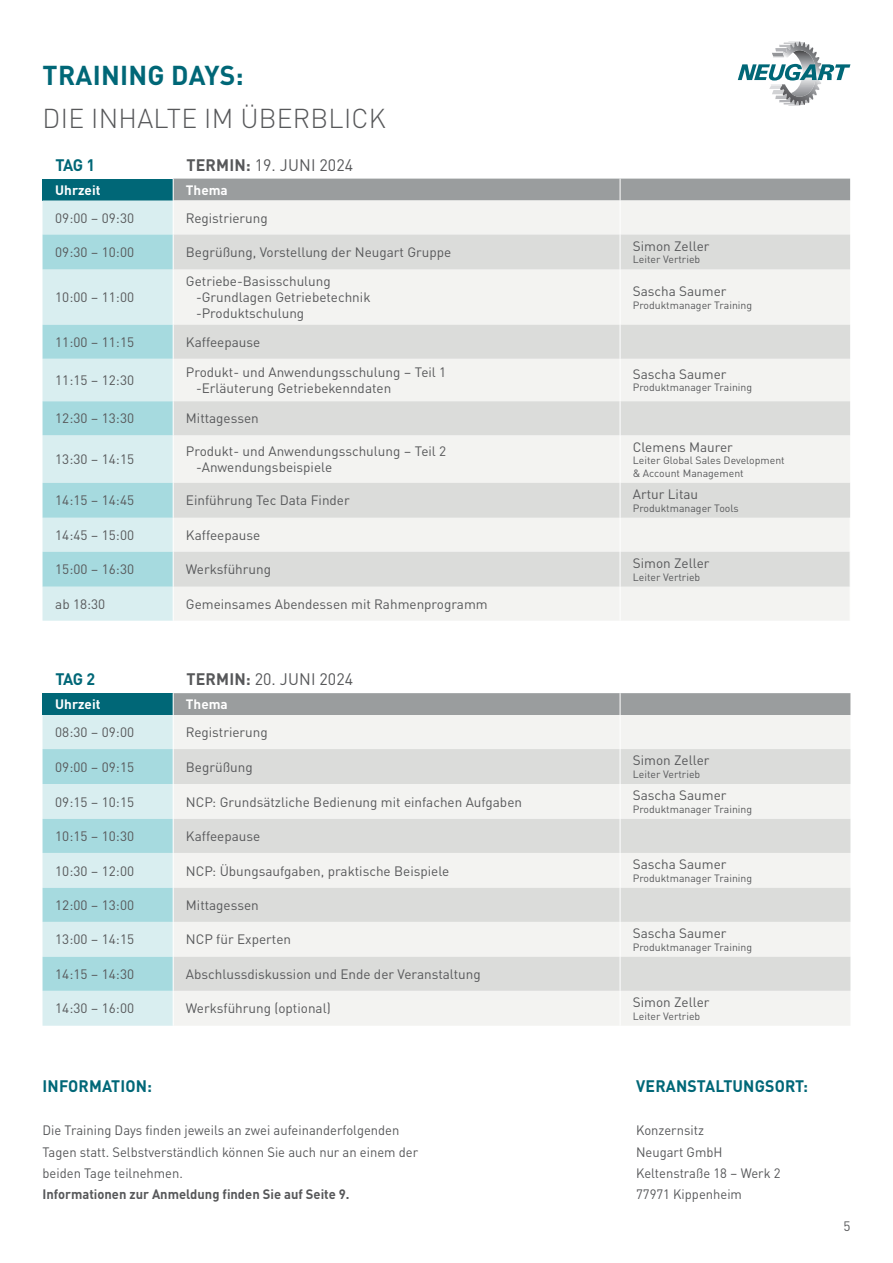
<style>
.page{position:relative;width:893px;height:1263px;background:#fff}
.page>*{position:absolute;margin:0;border:0;box-sizing:border-box;transform-origin:0 0}
.t1{font:300 27px "DIN Pro";letter-spacing:.01em;color:#57585a}
.t2{font:700 27px "DIN Pro";letter-spacing:.01em;color:#006777}
._001_Standardtext_Sprache1{font:16.5px "DIN Pro";color:#57585a}
.Intro_Sprache_1_ohne_Initialen{font:700 16.5px "DIN Pro";letter-spacing:.01em;color:#006777;scale:.96 1}
._001_Standardtext_Sprache1-2{font:700 16.5px "DIN Pro";letter-spacing:-.055em;color:#006777}
.Intro_Sprache_1_ohne_Initialen-2{font:13.5px "DIN Pro";color:#57585a}
.Intro_Sprache_1_ohne_Initialen-3{font:13.5px/21.5px "DIN Pro";color:#57585a;scale:.96 1}
.Intro_Sprache_1_ohne_Initialen-4{font:700 13.5px "DIN Pro";color:#57585a;scale:.96 1}
.t3{font:700 13.5px "DIN Pro";color:#fff}
.t4{font:10.5px/12.6px "DIN Pro";color:#57585a}
.s1{font-weight:700}
</style>
<div class="page">
<div style="left:43px;top:179px;width:130px;height:21px;background:#006777"></div>
<div style="left:43px;top:200px;width:130px;height:421px;background:#d9eef0"></div>
<div style="left:174px;top:200px;width:676px;height:420px;background:#f3f3f1"></div>
<svg style="left:43px;top:234px;width:130px;height:353px;background:#c0e4e7"></svg>
<svg style="left:174px;top:234px;width:676px;height:353px;fill:#eeeeed"></svg>
<div style="left:173px;top:179px;width:677px;height:21px;background:#9a9d9e"></div>
<hr style="left:620px;top:200px;width:1px;height:34px;background:#fff">
<hr style="left:620px;top:234px;width:1px;height:35px;background:#fff">
<hr style="left:620px;top:269px;width:1px;height:56px;background:#fff">
<hr style="left:620px;top:325px;width:1px;height:34px;background:#fff">
<hr style="left:620px;top:359px;width:1px;height:42px;background:#fff">
<hr style="left:620px;top:401px;width:1px;height:34px;background:#fff">
<hr style="left:620px;top:435px;width:1px;height:48px;background:#fff">
<hr style="left:620px;top:483px;width:1px;height:35px;background:#fff">
<hr style="left:620px;top:518px;width:1px;height:34px;background:#fff">
<hr style="left:620px;top:552px;width:1px;height:35px;background:#fff">
<hr style="left:620px;top:587px;width:1px;height:34px;background:#fff">
<svg style="left:43px;top:693px;width:807px;height:333px"></svg>
<hr style="left:173px;top:991px;width:1px;height:35px;background:#fff">
<hr style="left:620px;top:991px;width:1px;height:35px;background:#fff">
<svg style="left:738px;top:42px;width:112px;height:64px"></svg>
<p class="t2" style="left:43px;top:55px;width:203px">TRAINING DAYS:</p>
<p class="t1" style="left:43px;top:98px;width:345px">DIE INHALTE IM ÜBERBLICK</p>
<p class="_001_Standardtext_Sprache1-2" style="left:55px;top:152px;width:41px">TAG 1</p>
<p class="_001_Standardtext_Sprache1" style="left:186px;top:152px;width:168px"><span class="s1">TERMIN:</span> 19. JUNI 2024</p>
<p class="t3" style="left:55px;top:179px;width:47px">Uhrzeit</p>
<p class="t3" style="left:186px;top:179px;width:43px">Thema</p>
<p class="Intro_Sprache_1_ohne_Initialen-2" style="left:55px;top:207px;width:80px">09:00 – 09:30</p>
<p class="Intro_Sprache_1_ohne_Initialen-2" style="left:186px;top:207px;width:83px">Registrierung</p>
<p class="Intro_Sprache_1_ohne_Initialen-2" style="left:55px;top:242px;width:80px">09:30 – 10:00</p>
<p class="Intro_Sprache_1_ohne_Initialen-2" style="left:186px;top:242px;width:267px">Begrüßung, Vorstellung der Neugart Gruppe</p>
<p class="Intro_Sprache_1_ohne_Initialen-2" style="left:55px;top:287px;width:80px">10:00 – 11:00</p>
<p class="Intro_Sprache_1_ohne_Initialen-2" style="left:186px;top:271px;width:146px">Getriebe-Basisschulung</p>
<p class="Intro_Sprache_1_ohne_Initialen-2" style="left:196px;top:287px;width:176px">-Grundlagen Getriebetechnik</p>
<p class="Intro_Sprache_1_ohne_Initialen-2" style="left:196px;top:303px;width:110px">-Produktschulung</p>
<p class="Intro_Sprache_1_ohne_Initialen-2" style="left:55px;top:332px;width:80px">11:00 – 11:15</p>
<p class="Intro_Sprache_1_ohne_Initialen-2" style="left:186px;top:332px;width:76px">Kaffeepause</p>
<p class="Intro_Sprache_1_ohne_Initialen-2" style="left:55px;top:370px;width:80px">11:15 – 12:30</p>
<p class="Intro_Sprache_1_ohne_Initialen-2" style="left:186px;top:362px;width:262px">Produkt- und Anwendungsschulung – Teil 1</p>
<p class="Intro_Sprache_1_ohne_Initialen-2" style="left:196px;top:378px;width:197px">-Erläuterung Getriebekenndaten</p>
<p class="Intro_Sprache_1_ohne_Initialen-2" style="left:55px;top:408px;width:80px">12:30 – 13:30</p>
<p class="Intro_Sprache_1_ohne_Initialen-2" style="left:186px;top:408px;width:74px">Mittagessen</p>
<p class="Intro_Sprache_1_ohne_Initialen-2" style="left:55px;top:449px;width:80px">13:30 – 14:15</p>
<p class="Intro_Sprache_1_ohne_Initialen-2" style="left:186px;top:441px;width:262px">Produkt- und Anwendungsschulung – Teil 2</p>
<p class="Intro_Sprache_1_ohne_Initialen-2" style="left:196px;top:457px;width:138px">-Anwendungsbeispiele</p>
<p class="Intro_Sprache_1_ohne_Initialen-2" style="left:55px;top:490px;width:80px">14:15 – 14:45</p>
<p class="Intro_Sprache_1_ohne_Initialen-2" style="left:186px;top:490px;width:165px">Einführung Tec Data Finder</p>
<p class="Intro_Sprache_1_ohne_Initialen-2" style="left:55px;top:525px;width:80px">14:45 – 15:00</p>
<p class="Intro_Sprache_1_ohne_Initialen-2" style="left:186px;top:525px;width:76px">Kaffeepause</p>
<p class="Intro_Sprache_1_ohne_Initialen-2" style="left:55px;top:559px;width:80px">15:00 – 16:30</p>
<p class="Intro_Sprache_1_ohne_Initialen-2" style="left:186px;top:559px;width:87px">Werksführung</p>
<p class="Intro_Sprache_1_ohne_Initialen-2" style="left:55px;top:594px;width:52px">ab 18:30</p>
<p class="Intro_Sprache_1_ohne_Initialen-2" style="left:186px;top:594px;width:303px">Gemeinsames Abendessen mit Rahmenprogramm</p>
<p class="_001_Standardtext_Sprache1-2" style="left:55px;top:666px;width:41px">TAG 2</p>
<p class="_001_Standardtext_Sprache1" style="left:186px;top:667px;width:168px"><span class="s1">TERMIN:</span> 20. JUNI 2024</p>
<p class="t3" style="left:55px;top:694px;width:47px">Uhrzeit</p>
<p class="t3" style="left:186px;top:694px;width:43px">Thema</p>
<p class="Intro_Sprache_1_ohne_Initialen-2" style="left:55px;top:722px;width:80px">08:30 – 09:00</p>
<p class="Intro_Sprache_1_ohne_Initialen-2" style="left:186px;top:722px;width:83px">Registrierung</p>
<p class="Intro_Sprache_1_ohne_Initialen-2" style="left:55px;top:756px;width:80px">09:00 – 09:15</p>
<p class="Intro_Sprache_1_ohne_Initialen-2" style="left:186px;top:756px;width:68px">Begrüßung</p>
<p class="Intro_Sprache_1_ohne_Initialen-2" style="left:55px;top:791px;width:80px">09:15 – 10:15</p>
<p class="Intro_Sprache_1_ohne_Initialen-2" style="left:186px;top:791px;width:338px">NCP: Grundsätzliche Bedienung mit einfachen Aufgaben</p>
<p class="Intro_Sprache_1_ohne_Initialen-2" style="left:633px;top:236px;width:78px">Simon Zeller</p>
<p class="t4" style="left:633px;top:253px;width:69px">Leiter Vertrieb</p>
<p class="Intro_Sprache_1_ohne_Initialen-2" style="left:633px;top:281px;width:95px">Sascha Saumer</p>
<p class="t4" style="left:633px;top:298px;width:121px">Produktmanager Training</p>
<p class="Intro_Sprache_1_ohne_Initialen-2" style="left:633px;top:364px;width:95px">Sascha Saumer</p>
<p class="t4" style="left:633px;top:381px;width:121px">Produktmanager Training</p>
<p class="Intro_Sprache_1_ohne_Initialen-2" style="left:633px;top:436px;width:102px">Clemens Maurer</p>
<p class="t4" style="left:633px;top:453px;width:153px">Leiter Global Sales Development &amp; Account Management</p>
<p class="Intro_Sprache_1_ohne_Initialen-2" style="left:633px;top:484px;width:67px">Artur Litau</p>
<p class="t4" style="left:633px;top:501px;width:107px">Produktmanager Tools</p>
<p class="Intro_Sprache_1_ohne_Initialen-2" style="left:633px;top:553px;width:78px">Simon Zeller</p>
<p class="t4" style="left:633px;top:570px;width:69px">Leiter Vertrieb</p>
<p class="Intro_Sprache_1_ohne_Initialen-2" style="left:633px;top:750px;width:78px">Simon Zeller</p>
<p class="t4" style="left:633px;top:767px;width:69px">Leiter Vertrieb</p>
<p class="Intro_Sprache_1_ohne_Initialen-2" style="left:633px;top:785px;width:95px">Sascha Saumer</p>
<p class="t4" style="left:633px;top:802px;width:121px">Produktmanager Training</p>
<p class="Intro_Sprache_1_ohne_Initialen-2" style="left:55px;top:826px;width:80px">10:15 – 10:30</p>
<p class="Intro_Sprache_1_ohne_Initialen-2" style="left:186px;top:826px;width:76px">Kaffeepause</p>
<p class="Intro_Sprache_1_ohne_Initialen-2" style="left:55px;top:860px;width:80px">10:30 – 12:00</p>
<p class="Intro_Sprache_1_ohne_Initialen-2" style="left:186px;top:860px;width:265px">NCP: Übungsaufgaben, praktische Beispiele</p>
<p class="Intro_Sprache_1_ohne_Initialen-2" style="left:633px;top:854px;width:95px">Sascha Saumer</p>
<p class="t4" style="left:633px;top:871px;width:121px">Produktmanager Training</p>
<p class="Intro_Sprache_1_ohne_Initialen-2" style="left:55px;top:895px;width:80px">12:00 – 13:00</p>
<p class="Intro_Sprache_1_ohne_Initialen-2" style="left:186px;top:895px;width:74px">Mittagessen</p>
<p class="Intro_Sprache_1_ohne_Initialen-2" style="left:55px;top:929px;width:80px">13:00 – 14:15</p>
<p class="Intro_Sprache_1_ohne_Initialen-2" style="left:186px;top:929px;width:107px">NCP für Experten</p>
<p class="Intro_Sprache_1_ohne_Initialen-2" style="left:55px;top:964px;width:80px">14:15 – 14:30</p>
<p class="Intro_Sprache_1_ohne_Initialen-2" style="left:186px;top:964px;width:296px">Abschlussdiskussion und Ende der Veranstaltung</p>
<p class="Intro_Sprache_1_ohne_Initialen-2" style="left:55px;top:998px;width:80px">14:30 – 16:00</p>
<p class="Intro_Sprache_1_ohne_Initialen-2" style="left:186px;top:998px;width:146px">Werksführung (optional)</p>
<p class="Intro_Sprache_1_ohne_Initialen" style="left:43px;top:1073px;width:116px">INFORMATION:</p>
<p class="Intro_Sprache_1_ohne_Initialen-3" style="left:43px;top:1118px;width:393px">Die Training Days finden jeweils an zwei aufeinanderfolgenden<br>Tagen statt. Selbstverständlich können Sie auch nur an einem der beiden Tage teilnehmen.</p>
<p class="Intro_Sprache_1_ohne_Initialen-4" style="left:43px;top:1184px;width:321px">Informationen zur Anmeldung finden Sie auf Seite 9.</p>
<p class="Intro_Sprache_1_ohne_Initialen-2" style="left:633px;top:923px;width:95px">Sascha Saumer</p>
<p class="t4" style="left:633px;top:940px;width:121px">Produktmanager Training</p>
<p class="Intro_Sprache_1_ohne_Initialen-2" style="left:633px;top:992px;width:78px">Simon Zeller</p>
<p class="t4" style="left:633px;top:1009px;width:69px">Leiter Vertrieb</p>
<p class="Intro_Sprache_1_ohne_Initialen" style="left:636px;top:1073px;width:181px">VERANSTALTUNGSORT:</p>
<p class="Intro_Sprache_1_ohne_Initialen-3" style="left:636px;top:1118px;width:72px">Konzernsitz</p>
<p class="Intro_Sprache_1_ohne_Initialen-3" style="left:636px;top:1140px;width:92px">Neugart GmbH</p>
<p class="Intro_Sprache_1_ohne_Initialen-3" style="left:636px;top:1161px;width:152px">Keltenstraße 18 – Werk 2</p>
<p class="Intro_Sprache_1_ohne_Initialen-3" style="left:636px;top:1183px;width:112px">77971 Kippenheim</p>
<p class="Intro_Sprache_1_ohne_Initialen-2" style="left:843px;top:1215px;width:9px">5</p>
</div>
